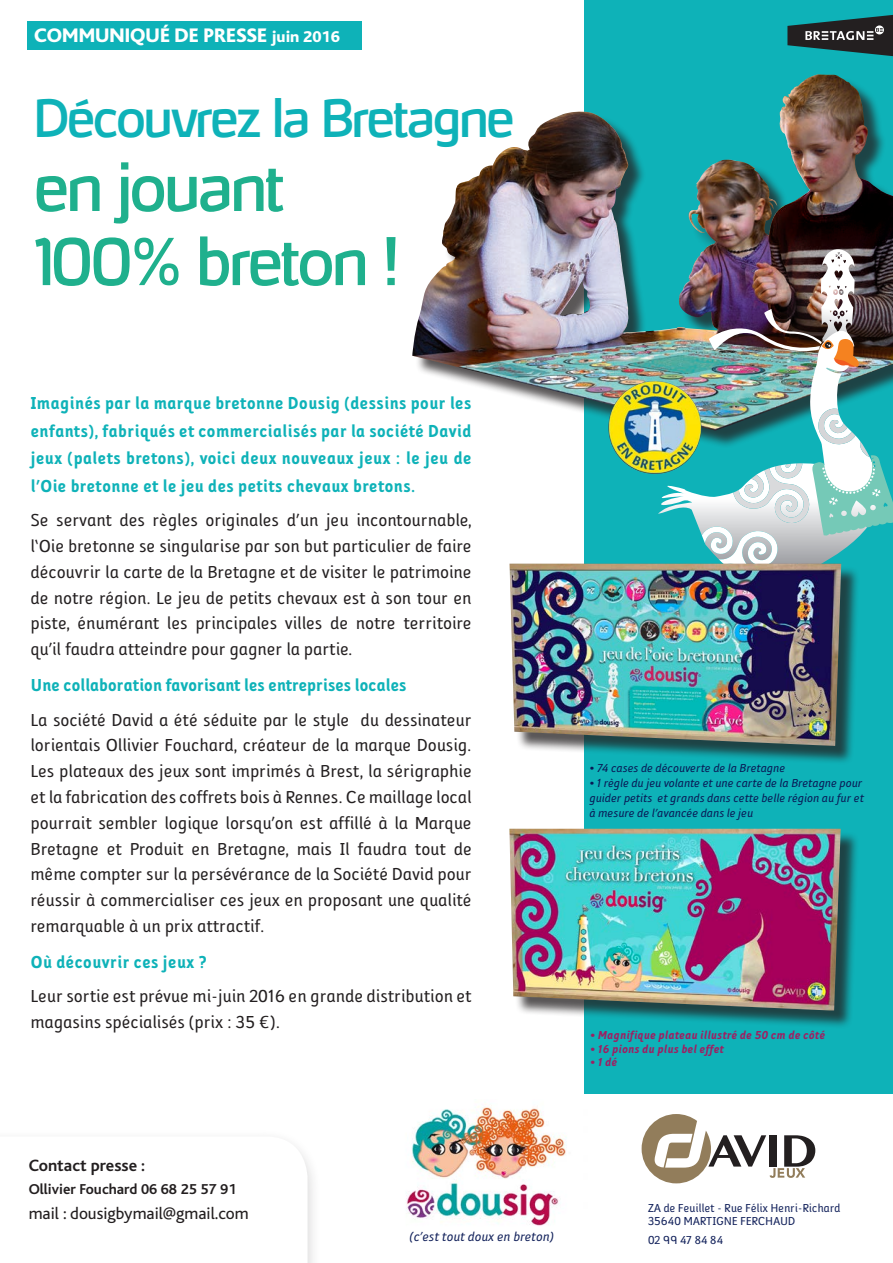
<style>
.page{position:relative;width:893px;height:1263px;background:#fff}
.page>*{position:absolute;margin:0;border:0;box-sizing:border-box;transform-origin:0 0}
.t1{font:61.5px "Hybrea Rg";letter-spacing:-.02em;color:#1fb08d}
.t2{font:49.35px "Hybrea Rg";letter-spacing:-.02em;color:#0eb2b8}
.t3{font:800 20.55px "Bliss";color:#fff}
.t4{font:18px/25.8px "Folder";color:#231f20;text-align:justify}
.t5{font:700 18px/27.6px "Folder";color:#0eb2b8;text-align:justify}
.t6{font:700 18px "Folder";letter-spacing:-.02em;color:#0eb2b8}
.t7{font:17.1px "Bliss";color:#231f20}
.t8{font:700 17.1px "Bliss";color:#231f20}
.t9{font:700 15px "Bliss";color:#231f20}
.t10{font:italic 13.35px "Folder";color:#14235c}
.t11{font:italic 12px/15px "Folder";color:#091855}
.t12{font:12px "Folder";color:#14235c}
.t13{font:italic 700 12px "Folder";color:#9e1f62}
.s1{font-size:16.35px}
</style>
<div class="page">
<div style="left:585px;top:0;width:308px;height:1093px;background:#0eb2b8"></div>
<div style="left:512px;top:831px;width:347px;height:198px;background:#231f20;opacity:.75"></div>
<img style="left:509px;top:829px;width:332px;height:181px">
<img style="left:406px;top:1106px;width:160px;height:120px">
<svg style="left:642px;top:1114px;width:173px;height:69px"></svg>
<div style="left:0;top:1128px;width:322px;height:135px;background:#231f20;opacity:.22"></div>
<svg style="left:0;top:1136px;width:308px;height:127px"></svg>
<div style="left:27px;top:21px;width:334px;height:29px;background:#0eb2b8"></div>
<svg style="left:787px;top:15px;width:106px;height:41px"></svg>
<div style="left:415px;top:77px;width:478px;height:372px;background:#231f20;opacity:.75"></div>
<img style="left:687px;top:75px;width:130px;height:206px">
<img style="left:655px;top:331px;width:238px;height:233px">
<svg style="left:702px;top:407px;width:191px;height:159px"></svg>
<img style="left:709px;top:249px;width:150px;height:119px">
<img style="left:608px;top:381px;width:93px;height:93px;border-radius:46px">
<div style="left:512px;top:566px;width:348px;height:198px;background:#231f20;opacity:.75"></div>
<img style="left:509px;top:564px;width:332px;height:182px">
<p class="t3" style="left:34px;top:25px;width:307px">COMMUNIQUÉ DE PRESSE <span class="s1">juin 2016</span></p>
<p class="t2" style="left:35px;top:89px;width:481px">Découvrez la Bretagne</p>
<p class="t1" style="left:35px;top:151px;width:251px">en jouant</p>
<p class="t1" style="left:35px;top:225px;width:365px">100% breton !</p>
<p class="t5" style="left:31px;top:389px;width:443px">Imaginés par la marque bretonne Dousig (dessins pour les enfants), fabriqués et commercialisés par la société David jeux (palets bretons), voici deux nouveaux jeux : le jeu de l’Oie bretonne et le jeu des petits chevaux bretons.</p>
<p class="t4" style="left:31px;top:507px;width:443px">Se servant des règles originales d’un jeu incontournable, l‘Oie bretonne se singularise par son but particulier de faire découvrir la carte de la Bretagne et de visiter le patrimoine de notre région. Le jeu de petits chevaux est à son tour en piste, énumérant les principales villes de notre territoire qu’il faudra atteindre pour gagner la partie.</p>
<p class="t6" style="left:31px;top:675px;width:378px">Une collaboration favorisant les entreprises locales</p>
<p class="t4" style="left:31px;top:707px;width:443px">La société David a été séduite par le style du dessinateur lorientais Ollivier Fouchard, créateur de la marque Dousig.<br>Les plateaux des jeux sont imprimés à Brest, la sérigraphie et la fabrication des coffrets bois à Rennes. Ce maillage local pourrait sembler logique lorsqu’on est affillé à la Marque Bretagne et Produit en Bretagne, mais Il faudra tout de même compter sur la persévérance de la Société David pour réussir à commercialiser ces jeux en proposant une qualité remarquable à un prix attractif.</p>
<p class="t5" style="left:31px;top:948px;width:177px">Où découvrir ces jeux ?</p>
<p class="t4" style="left:31px;top:984px;width:443px">Leur sortie est prévue mi-juin 2016 en grande distribution et magasins spécialisés (prix : 35 €).</p>
<p class="t11" style="left:589px;top:760px;width:197px">• 74 cases de découverte de la Bretagne</p>
<p class="t11" style="left:589px;top:775px;width:276px">• 1 règle du jeu volante et une carte de la Bretagne pour guider petits et grands dans cette belle région au fur et à mesure de l’avancée dans le jeu</p>
<p class="t13" style="left:590px;top:1028px;width:237px">• Magnifique plateau illustré de 50 cm de côté</p>
<p class="t13" style="left:590px;top:1042px;width:135px">• 16 pions du plus bel effet</p>
<p class="t13" style="left:590px;top:1055px;width:29px">• 1 dé</p>
<p class="t8" style="left:29px;top:1157px;width:118px">Contact presse :</p>
<p class="t9" style="left:29px;top:1181px;width:209px">Ollivier Fouchard 06 68 25 57 91</p>
<p class="t7" style="left:29px;top:1204px;width:221px">mail : dousigbymail@gmail.com</p>
<p class="t10" style="left:409px;top:1229px;width:146px">(c’est tout doux en breton)</p>
<p class="t12" style="left:648px;top:1201px;width:194px">ZA de Feuillet - Rue Félix Henri-Richard</p>
<p class="t12" style="left:648px;top:1214px;width:149px">35640 MARTIGNE FERCHAUD</p>
<p class="t12" style="left:648px;top:1233px;width:77px">02 99 47 84 84</p>
</div>
